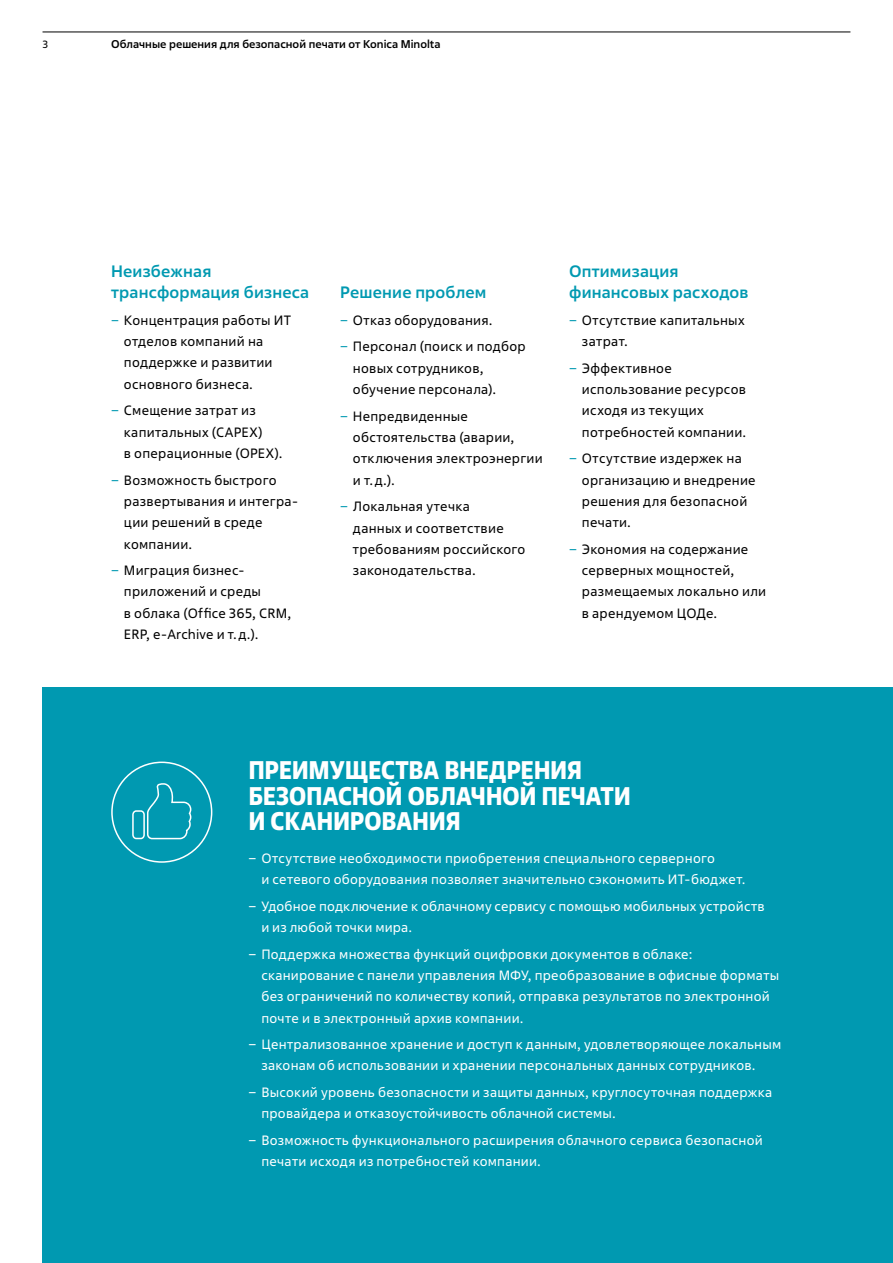
<style>
.page{position:relative;width:893px;height:1263px;background:#fff}
.page>*{position:absolute;margin:0;border:0;box-sizing:border-box;transform-origin:0 0}
.t1{font:700 condensed 25.5px/25.5px "Fact";letter-spacing:.01em;color:#fff}
.t2{font:500 16.5px/21.3px "Fact";letter-spacing:.01em;color:#0099b1}
.t3{font:13.5px/21.3px "Fact";letter-spacing:.02em;color:#fff}
.t4{font:13.5px/21.3px "Fact";letter-spacing:.02em;color:#000}
.t5{font:500 11.25px "Fact";color:#000}
.t6{font:10.5px "Fact";color:#000}
.s1{color:#0099b1}
</style>
<div class="page">
<div style="left:43px;top:687px;width:850px;height:576px;background:#0099b1"></div>
<hr style="left:43px;top:32px;width:807px;height:1px;background:#000">
<div style="left:111px;top:761px;width:101px;height:102px;border:2px solid #fff;border-radius:50%"></div>
<svg style="left:147px;top:783px;width:45px;height:57px"></svg>
<div style="left:132px;top:810px;width:13px;height:29px;border:2px solid #fff;border-radius:4px"></div>
<p class="t6" style="left:43px;top:38px;width:7px">3</p>
<p class="t5" style="left:111px;top:37px;width:331px">Облачные решения для безопасной печати от Konica Minolta</p>
<p class="t2" style="left:111px;top:260px;width:200px">Неизбежная трансформация бизнеса</p>
<p class="t4" style="left:124px;top:309px;width:169px;text-indent:-13px"><span class="s1">−</span> Концентрация работы ИТ отделов компаний на поддержке и развитии основного бизнеса.</p>
<p class="t4" style="left:124px;top:400px;width:160px;text-indent:-13px"><span class="s1">−</span> Смещение затрат из капитальных (CAPEX)<br>в операционные (OPEX).</p>
<p class="t4" style="left:124px;top:469px;width:176px;text-indent:-13px"><span class="s1">−</span> Возможность быстрого развертывания и интегра&shy;ции решений в среде компании.</p>
<p class="t4" style="left:124px;top:560px;width:169px;text-indent:-13px"><span class="s1">−</span> Миграция бизнес&shy;приложений и среды<br>в облака (Office 365, CRM,<br>ERP, e-Archive и т.д.).</p>
<p class="t2" style="left:340px;top:282px;width:148px">Решение проблем</p>
<p class="t4" style="left:340px;top:307px;width:187px;line-height:26.5px"><span class="s1">−</span> Отказ оборудования.<br><span class="s1">−</span> Персонал (поиск и подбор</p>
<p class="t4" style="left:353px;top:357px;width:145px">новых сотрудников, обучение персонала).</p>
<p class="t4" style="left:353px;top:405px;width:191px;text-indent:-13px"><span class="s1">−</span> Непредвиденные обстоятельства (аварии, отключения электроэнергии и т.д.).</p>
<p class="t4" style="left:353px;top:496px;width:174px;text-indent:-13px"><span class="s1">−</span> Локальная утечка<br>данных и соответствие требованиям российского законодательства.</p>
<p class="t2" style="left:569px;top:260px;width:181px">Оптимизация финансовых расходов</p>
<p class="t4" style="left:582px;top:309px;width:164px;text-indent:-13px"><span class="s1">−</span> Отсутствие капитальных затрат.</p>
<p class="t4" style="left:582px;top:357px;width:166px;text-indent:-13px"><span class="s1">−</span> Эффективное использование ресурсов исходя из текущих потребностей компании.</p>
<p class="t4" style="left:582px;top:448px;width:175px;text-indent:-13px"><span class="s1">−</span> Отсутствие издержек на организацию и внедрение решения для безопасной печати.</p>
<p class="t4" style="left:582px;top:538px;width:186px;text-indent:-13px"><span class="s1">−</span> Экономия на содержание серверных мощностей, размещаемых локально или в арендуемом ЦОДе.</p>
<h1 class="t1" style="left:249px;top:757px;width:383px">ПРЕИМУЩЕСТВА ВНЕДРЕНИЯ<br>БЕЗОПАСНОЙ ОБЛАЧНОЙ ПЕЧАТИ<br>И СКАНИРОВАНИЯ</h1>
<p class="t3" style="left:261px;top:847px;width:486px;text-indent:-13px">− Отсутствие необходимости приобретения специального серверного<br>и сетевого оборудования позволяет значительно сэкономить ИТ-бюджет.</p>
<p class="t3" style="left:261px;top:895px;width:505px;text-indent:-13px">− Удобное подключение к облачному сервису с помощью мобильных устройств и из любой точки мира.</p>
<p class="t3" style="left:261px;top:943px;width:519px;text-indent:-13px">− Поддержка множества функций оцифровки документов в облаке: сканирование с панели управления МФУ, преобразование в офисные форматы без ограничений по количеству копий, отправка результатов по электронной почте и в электронный архив компании.</p>
<p class="t3" style="left:261px;top:1034px;width:521px;text-indent:-13px">− Централизованное хранение и доступ к данным, удовлетворяющее локальным законам об использовании и хранении персональных данных сотрудников.</p>
<p class="t3" style="left:261px;top:1081px;width:512px;text-indent:-13px">− Высокий уровень безопасности и защиты данных, круглосуточная поддержка провайдера и отказоустойчивость облачной системы.</p>
<p class="t3" style="left:261px;top:1129px;width:503px;text-indent:-13px">− Возможность функционального расширения облачного сервиса безопасной печати исходя из потребностей компании.</p>
</div>
